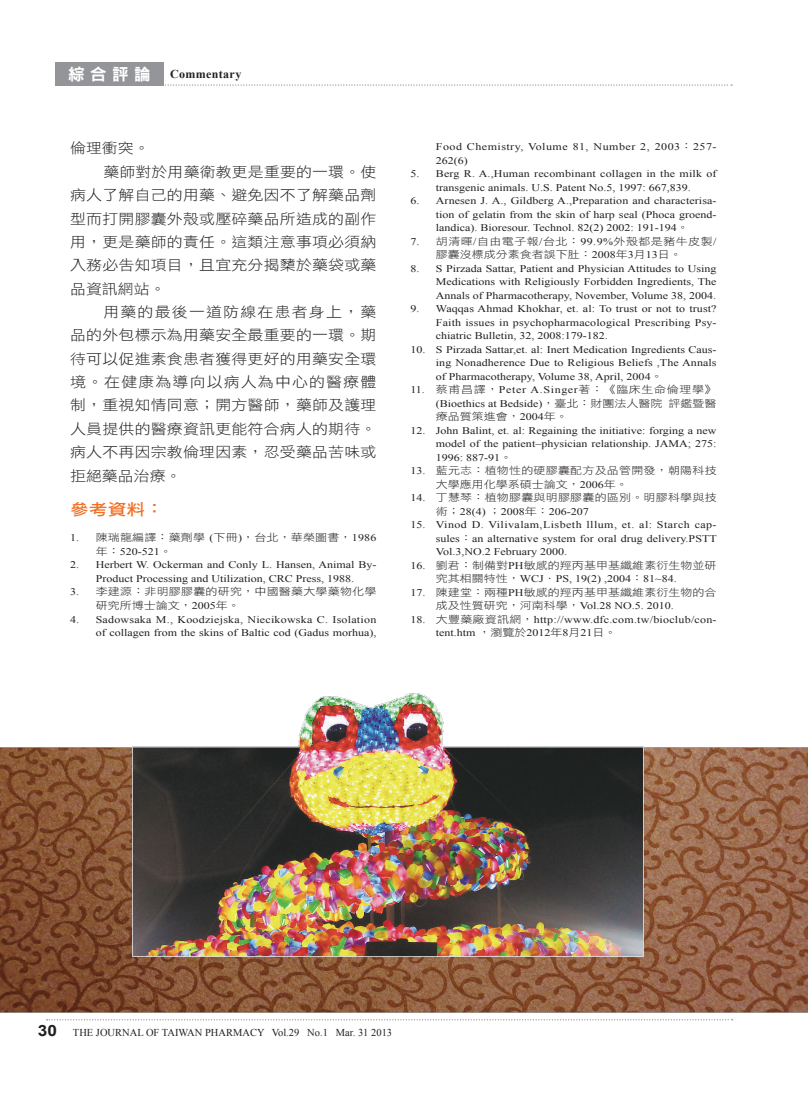
<style>
.page{position:relative;width:808px;height:1106px;background:#fff}
.page>*{position:absolute;margin:0;border:0;box-sizing:border-box;transform-origin:0 0}
._03-大標壹{font:15.9px "DF Hei Std W7";color:#f36e21;scale:1.18 1}
.一般內文{font:14.4px/23.4px "DF Hei Std W3";letter-spacing:.015em;color:#231f20;text-align:justify;scale:1.11 1}
.t1{font:700 12px "Times New Roman";letter-spacing:.03em;color:#231f20}
.t2{font:10.5px "Times New Roman";color:#231f20}
.參考資料-內文{font:10.2px/13.5px "Times New Roman";color:#231f20;text-align:justify;scale:1.18 1}
.參考資料-內文-2{font:10.2px/13.5px "DF Hei Std W3";letter-spacing:.015em;color:#231f20;scale:1.18 1}
.參考資料-內文-3{font:10.2px/13.6px "Times New Roman";letter-spacing:.02em;color:#231f20;text-align:right;scale:1.18 1}
.參考資料-內文-4{font:10.2px/13.5px "DF Hei Std W3";letter-spacing:.035em;color:#231f20;scale:1.18 1}
.參考資料-內文-5{font:10.2px/13.5px "Times New Roman";letter-spacing:.04em;color:#231f20;scale:1.18 1}
.s1{font-family:"DF Hei Std W9";font-weight:400;font-size:16.5px;color:#fff}
.s2{font-family:"Times New Roman"}
.s3{font-family:"DF Hei Std W3"}
.s4{font-family:"Arial";font-weight:700;font-size:15.6px}
</style>
<div class="page">
<svg style="left:165px;top:84px;width:567px;height:2px"></svg>
<svg style="left:47px;top:1019px;width:685px;height:1px"></svg>
<div style="left:55px;top:62px;width:109px;height:24px;background:#939598"></div>
<img style="left:0;top:693px;width:808px;height:320px">
<p class="t1" style="left:68px;top:66px;width:175px"><span class="s1">綜 合 評 論</span> Commentary</p>
<p class="一般內文" style="left:70px;top:136px;width:73px">倫理衝突。</p>
<p class="一般內文" style="left:70px;top:160px;width:277px;text-indent:33px">藥師對於用藥衛教更是重要的一環。使病人了解自己的用藥、避免因不了解藥品劑型而打開膠囊外殼或壓碎藥品所造成的副作用，更是藥師的責任。這類注意事項必須納入務必告知項目，且宜充分揭櫫於藥袋或藥品資訊網站。</p>
<p class="一般內文" style="left:70px;top:300px;width:277px;text-indent:33px">用藥的最後一道防線在患者身上，藥品的外包標示為用藥安全最重要的一環。期待可以促進素食患者獲得更好的用藥安全環境。在健康為導向以病人為中心的醫療體制，重視知情同意；開方醫師，藥師及護理人員提供的醫療資訊更能符合病人的期待。病人不再因宗教倫理因素，忍受藥品苦味或拒絕藥品治療。</p>
<p class="_03-大標壹" style="left:70px;top:500px;width:81px">參考資料：</p>
<p class="參考資料-內文-2" style="left:96px;top:530px;width:239px;text-indent:-26px"><span class="s2">1.</span> 陳瑞龍編譯：藥劑學 <span class="s2">(</span>下冊<span class="s2">)</span>，台北，華榮圖書，<span class="s2">1986</span>年：<span class="s2">520-521</span>。</p>
<p class="參考資料-內文" style="left:70px;top:558px;width:261px;text-align:center">2. Herbert W. Ockerman and Conly L. Hansen, Animal By-<br>Product Processing and Utilization, CRC Press, 1988.</p>
<p class="參考資料-內文-2" style="left:96px;top:585px;width:239px;text-indent:-26px"><span class="s2">3.</span> 李建源：非明膠膠囊的研究，中國醫藥大學藥物化學研究所博士論文，<span class="s2">2005</span>年。</p>
<p class="參考資料-內文-3" style="left:70px;top:612px;width:261px">4. Sadowsaka M., Koodziejska, Niecikowska C. Isolation of collagen from the skins of Baltic cod (Gadus morhua),</p>
<p class="參考資料-內文-5" style="left:436px;top:140px;width:239px">Food Chemistry, Volume 81, Number 2, 2003<span class="s3">：</span>257-<br>262(6)</p>
<p class="參考資料-內文" style="left:410px;top:167px;width:261px;text-align:center">5. Berg R. A.,Human recombinant collagen in the milk of transgenic animals. U.S. Patent No.5, 1997: 667,839.</p>
<p class="參考資料-內文" style="left:436px;top:194px;width:239px;text-indent:-26px">6. Arnesen J. A., Gildberg A.,Preparation and characterisa&shy;tion of gelatin from the skin of harp seal (Phoca groend&shy;landica). Bioresour. Technol. 82(2) 2002: 191-194<span class="s3">。</span></p>
<p class="參考資料-內文-4" style="left:436px;top:234px;width:239px;text-indent:-26px"><span class="s2">7.</span> 胡清暉<span class="s2">/</span>自由電子報<span class="s2">/</span>台北：<span class="s2">99.9%</span>外殼都是豬牛皮製<span class="s2">/</span>膠囊沒標成分素食者誤下肚：<span class="s2">2008</span>年<span class="s2">3</span>月<span class="s2">13</span>日。</p>
<p class="參考資料-內文" style="left:436px;top:261px;width:239px;text-indent:-26px">8. S Pirzada Sattar, Patient and Physician Attitudes to Using Medications with Religiously Forbidden Ingredients, The Annals of Pharmacotherapy, November, Volume 38, 2004.</p>
<p class="參考資料-內文" style="left:436px;top:302px;width:239px;text-indent:-26px">9. Waqqas Ahmad Khokhar, et. al: To trust or not to trust?<br>Faith issues in psychopharmacological Prescribing Psy&shy;chiatric Bulletin, 32, 2008:179-182.</p>
<p class="參考資料-內文" style="left:436px;top:342px;width:239px;text-indent:-26px">10. S Pirzada Sattar,et. al: Inert Medication Ingredients Caus&shy;ing Nonadherence Due to Religious Beliefs ,The Annals of Pharmacotherapy, Volume 38, April, 2004<span class="s3">。</span></p>
<p class="參考資料-內文" style="left:436px;top:383px;width:239px;text-indent:-26px">11. <span class="s3">蔡甫昌譯，</span>Peter A.Singer<span class="s3">著：《臨床生命倫理學》</span>(Bioethics at Bedside)<span class="s3">，臺北：財團法人醫院評鑑暨醫療品質策進會，</span>2004<span class="s3">年。</span></p>
<p class="參考資料-內文" style="left:436px;top:423px;width:239px;text-indent:-26px">12. John Balint, et. al: Regaining the initiative: forging a new model of the patient–physician relationship. JAMA; 275:<br>1996: 887-91<span class="s3">。</span></p>
<p class="參考資料-內文-2" style="left:436px;top:463px;width:239px;text-indent:-26px"><span class="s2">13.</span> 藍元志：植物性的硬膠囊配方及品管開發，朝陽科技大學應用化學系碩士論文，<span class="s2">2006</span>年。</p>
<p class="參考資料-內文-2" style="left:436px;top:490px;width:239px;text-indent:-26px"><span class="s2">14.</span> 丁慧琴：植物膠囊與明膠膠囊的區別。明膠科學與技術；<span class="s2">28(4)</span> ；<span class="s2">2008</span>年：<span class="s2">206-207</span></p>
<p class="參考資料-內文" style="left:436px;top:518px;width:239px;text-indent:-26px">15. Vinod D. Vilivalam,Lisbeth lllum, et. al: Starch cap&shy;sules<span class="s3">：</span>an alternative system for oral drug delivery.PSTT Vol.3,NO.2 February 2000.</p>
<p class="參考資料-內文-2" style="left:436px;top:558px;width:239px;text-indent:-26px"><span class="s2">16.</span> 劉君：制備對<span class="s2">PH</span>敏感的羥丙基甲基纖維素衍生物並研究其相關特性，<span class="s2">WCJ</span>．<span class="s2">PS, 19(2) ,2004</span>：<span class="s2">81~84.</span></p>
<p class="參考資料-內文-2" style="left:436px;top:585px;width:239px;text-indent:-26px"><span class="s2">17.</span> 陳建堂：兩種<span class="s2">PH</span>敏感的羥丙基甲基纖維素衍生物的合成及性質研究，河南科學，<span class="s2">Vol.28 NO.5. 2010.</span></p>
<p class="參考資料-內文-3" style="left:436px;top:612px;width:239px;text-align:left;text-indent:-26px">18. <span class="s3">大豐藥廠資訊網，</span>http://www.dfc.com.tw/bioclub/con&shy;tent.htm <span class="s3">，瀏覽於</span>2012<span class="s3">年</span>8<span class="s3">月</span>21<span class="s3">日。</span></p>
<p class="t2" style="left:38px;top:1025px;width:356px"><span class="s4">30</span> THE JOURNAL OF TAIWAN PHARMACY Vol.29 No.1 Mar. 31 2013</p>
</div>
